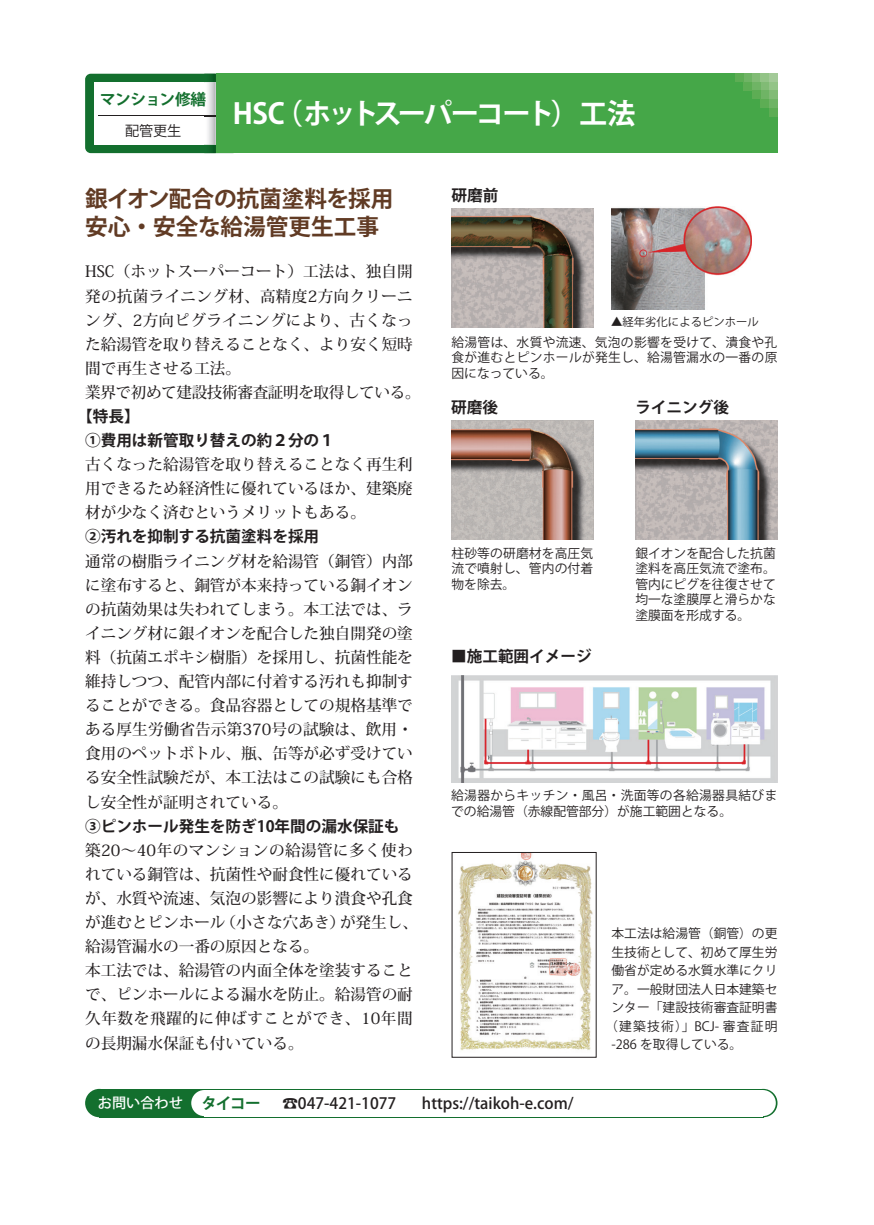
<style>
.page{position:relative;width:874px;height:1225px;background:#fff}
.page>*{position:absolute;margin:0;border:0;box-sizing:border-box;transform-origin:0 0}
.t1{font:700 28.4px "Koz Go Pr 6 N";letter-spacing:-.09em;color:#fff}
.t2{font:700 22.6px/28.4px "Koz Go Pro";color:#613b24}
.t3{font:500 15.6px/24px "Koz Min Pro";color:#231f20}
.t4{font:700 15.6px/24px "Koz Go Pro";color:#231f20}
.t5{font:500 15.6px "Koz Go Pro";color:#231f20}
.t6{font:700 15.6px "Koz Go Pro";letter-spacing:-.03em;color:#136f2e}
.t7{font:500 14.2px "Koz Go Pro";color:#fff}
.t8{font:14.2px "Koz Go Pro";color:#231f20}
.t9{font:12.8px/15.6px "Koz Go Pro";color:#231f20;text-align:justify}
.t10{font:12.8px/15.6px "Koz Go Pr 6 N";letter-spacing:.025em;color:#231f20}
.t11{font:12.8px "Koz Go Pro";letter-spacing:.1em;color:#231f20}
.t12{font:11.4px "Koz Go Pr 6 N";color:#231f20}
.s1{font-weight:700;font-size:15.6px;color:#136f2e}
</style>
<div class="page">
<div style="left:85px;top:74px;width:153px;height:79px;background:#136f2e;border-radius:6px"></div>
<div style="left:94px;top:82px;width:141px;height:63px;background:#fff"></div>
<hr style="left:98px;top:116px;width:128px;height:1px;background:#231f20">
<svg style="left:204px;top:74px;width:11px;height:79px"></svg>
<div style="left:215px;top:74px;width:562px;height:79px;background:#45a748"></div>
<div style="left:751px;top:74px;width:9px;height:8px;background:#81bb75"></div>
<div style="left:743px;top:74px;width:8px;height:8px;background:#6fb465"></div>
<div style="left:734px;top:74px;width:9px;height:8px;background:#5dad54"></div>
<div style="left:760px;top:74px;width:8px;height:8px;background:#93c487"></div>
<div style="left:760px;top:82px;width:8px;height:9px;background:#81bb75"></div>
<div style="left:751px;top:82px;width:9px;height:9px;background:#6fb465"></div>
<div style="left:743px;top:82px;width:8px;height:9px;background:#5dad54"></div>
<div style="left:768px;top:82px;width:9px;height:9px;background:#93c487"></div>
<div style="left:768px;top:91px;width:9px;height:8px;background:#81bb75"></div>
<div style="left:768px;top:99px;width:9px;height:9px;background:#6fb465"></div>
<div style="left:768px;top:108px;width:9px;height:8px;background:#5dad54"></div>
<div style="left:760px;top:99px;width:8px;height:9px;background:#5dad54"></div>
<div style="left:760px;top:91px;width:8px;height:8px;background:#6fb465"></div>
<div style="left:751px;top:91px;width:9px;height:8px;background:#5dad54"></div>
<div style="left:768px;top:74px;width:9px;height:8px;background:#a3ca98"></div>
<div style="left:99px;top:1089px;width:664px;height:28px;background:#136f2e"></div>
<svg style="left:748px;top:1089px;width:29px;height:28px"></svg>
<div style="left:85px;top:1089px;width:28px;height:28px;background:#136f2e;border-radius:50%"></div>
<div style="left:204px;top:1090px;width:558px;height:26px;background:#fff"></div>
<div style="left:191px;top:1090px;width:26px;height:26px;background:#fff;border-radius:50%"></div>
<div style="left:749px;top:1090px;width:26px;height:26px;background:#fff;border-radius:50%"></div>
<img style="left:458px;top:854px;width:135px;height:197px">
<img style="left:635px;top:420px;width:141px;height:119px">
<img style="left:451px;top:420px;width:142px;height:119px">
<img style="left:451px;top:208px;width:141px;height:119px">
<img style="left:611px;top:206px;width:139px;height:103px">
<img style="left:451px;top:675px;width:326px;height:107px">
<p class="t6" style="left:100px;top:89px;width:107px">マンション修繕</p>
<p class="t8" style="left:125px;top:121px;width:58px">配管更生</p>
<h1 class="t1" style="left:232px;top:98px;width:404px">HSC（ホットスーパーコート）工法</h1>
<h2 class="t2" style="left:85px;top:186px;width:310px">銀イオン配合の抗菌塗料を採用安心・安全な給湯管更生工事</h2>
<p class="t3" style="left:85px;top:259px;width:337px">HSC（ホットスーパーコート）工法は、独自開発の抗菌ライニング材、高精度2方向クリーニング、2方向ピグライニングにより、古くなった給湯管を取り替えることなく、より安く短時間で再生させる工法。<br>業界で初めて建設技術審査証明を取得している。</p>
<p class="t4" style="left:85px;top:405px;width:251px;text-indent:-8px">【特長】<br>①費用は新管取り替えの約２分の１</p>
<p class="t3" style="left:85px;top:452px;width:329px;text-align:justify">古くなった給湯管を取り替えることなく再生利用できるため経済性に優れているほか、建築廃材が少なく済むというメリットもある。</p>
<p class="t4" style="left:85px;top:526px;width:235px">②汚れを抑制する抗菌塗料を採用</p>
<p class="t3" style="left:85px;top:548px;width:329px;text-align:justify">通常の樹脂ライニング材を給湯管（銅管）内部に塗布すると、銅管が本来持っている銅イオンの抗菌効果は失われてしまう。本工法では、ライニング材に銀イオンを配合した独自開発の塗料（抗菌エポキシ樹脂）を採用し、抗菌性能を維持しつつ、配管内部に付着する汚れも抑制することができる。食品容器としての規格基準である厚生労働省告示第370号の試験は、飲用・食用のペットボトル、瓶、缶等が必ず受けている安全性試験だが、本工法はこの試験にも合格し安全性が証明されている。</p>
<p class="t4" style="left:85px;top:815px;width:316px">③ピンホール発生を防ぎ10年間の漏水保証も</p>
<p class="t3" style="left:85px;top:837px;width:334px">築20～40年のマンションの給湯管に多く使われている銅管は、抗菌性や耐食性に優れているが、水質や流速、気泡の影響により潰食や孔食が進むとピンホール（小さな穴あき）が発生し、給湯管漏水の一番の原因となる。<br>本工法では、給湯管の内面全体を塗装することで、ピンホールによる漏水を防止。給湯管の耐久年数を飛躍的に伸ばすことができ、10年間の長期漏水保証も付いている。</p>
<p class="t4" style="left:451px;top:184px;width:48px">研磨前</p>
<p class="t12" style="left:611px;top:315px;width:149px">▲経年劣化によるピンホール</p>
<p class="t9" style="left:451px;top:335px;width:327px">給湯管は、水質や流速、気泡の影響を受けて、潰食や孔食が進むとピンホールが発生し、給湯管漏水の一番の原因になっている。</p>
<p class="t4" style="left:451px;top:396px;width:48px">研磨後</p>
<p class="t4" style="left:635px;top:396px;width:95px">ライニング後</p>
<p class="t9" style="left:451px;top:545px;width:143px">柱砂等の研磨材を高圧気流で噴射し、管内の付着物を除去。</p>
<p class="t4" style="left:451px;top:645px;width:142px">■施工範囲イメージ</p>
<p class="t9" style="left:635px;top:545px;width:142px">銀イオンを配合した抗菌塗料を高圧気流で塗布。管内にピグを往復させて均一な塗膜厚と滑らかな塗膜面を形成する。</p>
<p class="t10" style="left:451px;top:788px;width:327px">給湯器からキッチン・風呂・洗面等の各給湯器具結びまでの給湯管（赤線配管部分）が施工範囲となる。</p>
<p class="t9" style="left:611px;top:926px;width:167px">本工法は給湯管（銅管）の更</p>
<p class="t9" style="left:611px;top:944px;width:167px">生技術として、初めて厚生労</p>
<p class="t9" style="left:611px;top:963px;width:167px">働省が定める水質水準にクリ</p>
<p class="t9" style="left:611px;top:981px;width:167px">ア。一般財団法人日本建築セ</p>
<p class="t9" style="left:611px;top:1000px;width:167px">ンター「建設技術審査証明書</p>
<p class="t11" style="left:604px;top:1017px;width:174px">（建築技術）」BCJ- 審査証明</p>
<p class="t9" style="left:611px;top:1037px;width:132px">-286 を取得している。</p>
<p class="t7" style="left:98px;top:1093px;width:164px">お問い合わせ <span class="s1">タイコー</span></p>
<p class="t5" style="left:282px;top:1093px;width:115px">☎047-421-1077</p>
<p class="t5" style="left:422px;top:1093px;width:153px">https://taikoh-e.com/</p>
</div>
